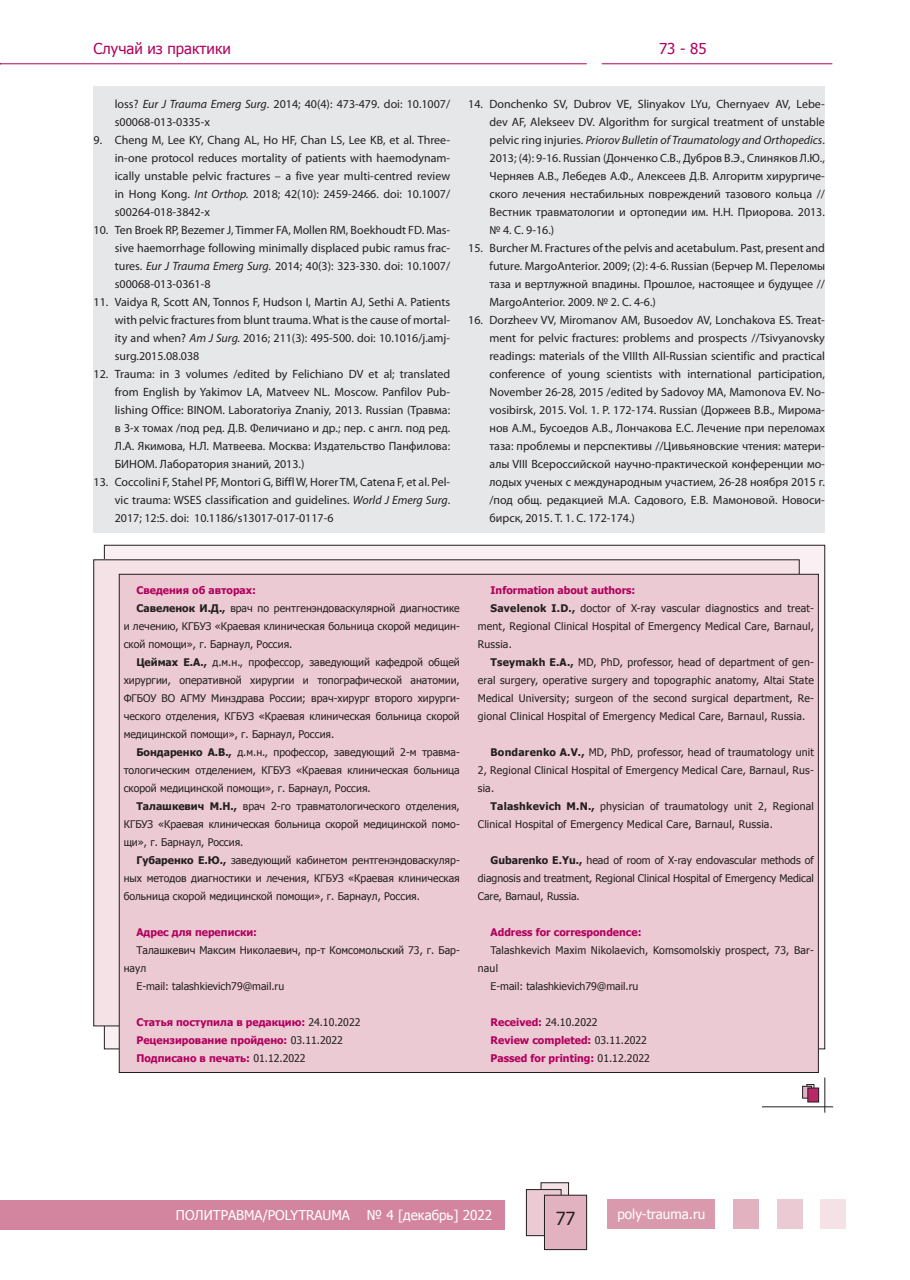
<style>
.page{position:relative;width:910px;height:1280px;background:#fff}
.page>*{position:absolute;margin:0;border:0;box-sizing:border-box;transform-origin:0 0}
.t1{font:18px "Tahoma";color:#231f20}
.t2{font:15px "Tahoma";color:#b1015c}
.t3{font:13.5px "Tahoma";color:#fff}
.t4{font:12px/18px "Myriad Pro";color:#231f20;text-align:justify}
.t5{font:10.5px/18px "Tahoma";color:#231f20;text-align:justify}
.t6{font:10.5px/18px "Tahoma";letter-spacing:.02em;color:#231f20}
.t7{font:700 10.5px/18px "Tahoma";color:#b1015c}
.s1{font-style:italic}
.s2{font-weight:700}
.s3{font-weight:400;color:#231f20}
</style>
<div class="page">
<div style="left:607px;top:1198px;width:107px;height:30px;background:#da9aae"></div>
<div style="left:733px;top:1198px;width:26px;height:30px;background:#e3b2c1"></div>
<div style="left:777px;top:1198px;width:26px;height:30px;background:#eccad4"></div>
<div style="left:821px;top:1198px;width:25px;height:30px;background:#f5e2e7"></div>
<div style="left:0;top:1200px;width:505px;height:29px;background:#d3859f"></div>
<div style="left:541px;top:1183px;width:28px;height:36px;background:#f5e2e7"></div>
<div style="left:541px;top:1182px;width:28px;height:37px;border:1px solid #231f20"></div>
<div style="left:526px;top:1189px;width:35px;height:47px;background:#eccad4"></div>
<div style="left:526px;top:1189px;width:35px;height:47px;border:1px solid #231f20"></div>
<div style="left:544px;top:1195px;width:43px;height:54px;background:#e3b2c1"></div>
<div style="left:544px;top:1195px;width:43px;height:55px;border:1px solid #231f20"></div>
<hr style="left:0;top:63px;width:587px;height:1px;background:#b1015c">
<hr style="left:602px;top:63px;width:230px;height:1px;background:#b1015c">
<div style="left:94px;top:86px;width:731px;height:447px;background:#e6e7e9"></div>
<svg style="left:104px;top:545px;width:721px;height:504px;fill:#faf0f3"></svg>
<div style="left:94px;top:560px;width:705px;height:466px;background:#f5e2e7"></div>
<div style="left:119px;top:574px;width:699px;height:498px;background:#eccad4"></div>
<div style="left:807px;top:1084px;width:7px;height:10px;border:1px solid #231f20"></div>
<svg style="left:804px;top:1088px;width:4px;height:8px"></svg>
<div style="left:802px;top:1086px;width:10px;height:12px;border:1px solid #231f20"></div>
<div style="left:808px;top:1088px;width:11px;height:14px;background:#b82768"></div>
<div style="left:808px;top:1088px;width:11px;height:14px;border:1px solid #231f20"></div>
<hr style="left:762px;top:1106px;width:71px;height:1px;background:#231f20">
<hr style="left:824px;top:1077px;width:1px;height:36px;background:#231f20">
<p class="t2" style="left:94px;top:38px;width:139px">Случай из практики</p>
<p class="t2" style="left:659px;top:38px;width:49px">73 - 85</p>
<p class="t4" style="left:115px;top:95px;width:337px">loss? <span class="s1">Eur J Trauma Emerg Surg</span>. 2014; 40(4): 473-479. doi: 10.1007/ s00068-013-0335-x</p>
<p class="t4" style="left:115px;top:131px;width:337px;text-indent:-21px">9. Cheng M, Lee KY, Chang AL, Ho HF, Chan LS, Lee KB, et al. Three&shy;in-one protocol reduces mortality of patients with haemodynam&shy;ically unstable pelvic fractures – a five year multi-centred review in Hong Kong. <span class="s1">Int Orthop.</span> 2018; 42(10): 2459-2466. doi: 10.1007/ s00264-018-3842-x</p>
<p class="t4" style="left:115px;top:221px;width:337px;text-indent:-21px">10. Ten Broek RP, Bezemer J, Timmer FA, Mollen RM, Boekhoudt FD. Mas&shy;sive haemorrhage following minimally displaced pubic ramus frac&shy;tures. <span class="s1">Eur J Trauma Emerg Surg.</span> 2014; 40(3): 323-330. doi: 10.1007/ s00068-013-0361-8</p>
<p class="t4" style="left:115px;top:293px;width:337px;text-indent:-21px">11. Vaidya R, Scott AN, Tonnos F, Hudson I, Martin AJ, Sethi A. Patients with pelvic fractures from blunt trauma. What is the cause of mortal&shy;ity and when? <span class="s1">Am J Surg.</span> 2016; 211(3): 495-500. doi: 10.1016/j.amj&shy;surg.2015.08.038</p>
<p class="t4" style="left:115px;top:365px;width:337px;text-indent:-21px">12. Trauma: in 3 volumes /edited by Felichiano DV et al; translated from English by Yakimov LA, Matveev NL. Moscow. Panfilov Pub&shy;lishing Office: BINOM. Laboratoriya Znaniy, 2013. Russian (Травма: в 3-х томах /под ред. Д.В. Феличиано и др.; пер. с англ. под ред.<br>Л.А. Якимова, Н.Л. Матвеева. Москва: Издательство Панфилова:<br>БИНОМ. Лаборатория знаний, 2013.)</p>
<p class="t4" style="left:115px;top:473px;width:337px;text-indent:-21px">13. Coccolini F, Stahel PF, Montori G, Biffl W, Horer TM, Catena F, et al. Pel&shy;vic trauma: WSES classification and guidelines. <span class="s1">World J Emerg Surg</span>.<br>2017; 12:5. doi: 10.1186/s13017-017-0117-6</p>
<p class="t4" style="left:489px;top:95px;width:337px;text-indent:-21px">14. Donchenko SV, Dubrov VE, Slinyakov LYu, Chernyaev AV, Lebe&shy;dev AF, Alekseev DV. Algorithm for surgical treatment of unstable pelvic ring injuries. <span class="s1">Priorov Bulletin of Traumatology and Orthopedics</span>.<br>2013; (4): 9-16. Russian (Донченко С.В., Дубров В.Э., Слиняков Л.Ю., Черняев А.В., Лебедев А.Ф., Алексеев Д.В. Алгоритм хирургиче&shy;ского лечения нестабильных повреждений тазового кольца // Вестник травматологии и ортопедии им. Н.Н. Приорова. 2013. № 4. С. 9-16.)</p>
<p class="t4" style="left:489px;top:239px;width:337px;text-indent:-21px">15. Burcher M. Fractures of the pelvis and acetabulum. Past, present and future. MargoAnterior. 2009; (2): 4-6. Russian (Берчер М. Переломы таза и вертлужной впадины. Прошлое, настоящее и будущее // MargoAnterior. 2009. № 2. С. 4-6.)</p>
<p class="t4" style="left:489px;top:311px;width:337px;text-indent:-21px">16. Dorzheev VV, Miromanov AM, Busoedov AV, Lonchakova ES. Treat&shy;ment for pelvic fractures: problems and prospects //Tsivyanovsky readings: materials of the VIIIth All-Russian scientific and practical conference of young scientists with international participation, November 26-28, 2015 /edited by Sadovoy MA, Mamonova EV. No&shy;vosibirsk, 2015. Vol. 1. P. 172-174. Russian (Доржеев В.В., Мирома&shy;нов А.М., Бусоедов А.В., Лончакова Е.С. Лечение при переломах таза: проблемы и перспективы //Цивьяновские чтения: матери&shy;алы VIII Всероссийской научно-практической конференции мо&shy;лодых ученых с международным участием, 26-28 ноября 2015 г. /под общ. редакцией М.А. Садового, Е.В. Мамоновой. Новоси&shy;бирск, 2015. Т. 1. С. 172-174.)</p>
<p class="t7" style="left:136px;top:581px;width:121px">Сведения об авторах:</p>
<p class="t5" style="left:136px;top:599px;width:325px"><span class="s2">Савеленок И.Д.,</span> врач по рентгенэндоваскулярной диагностике</p>
<p class="t5" style="left:124px;top:617px;width:338px">и лечению, КГБУЗ «Краевая клиническая больница скорой медицин-</p>
<p class="t5" style="left:124px;top:635px;width:170px">ской помощи», г. Барнаул, Россия.</p>
<p class="t5" style="left:136px;top:653px;width:325px"><span class="s2">Цеймах Е.А.,</span> д.м.н., профессор, заведующий кафедрой общей</p>
<p class="t5" style="left:124px;top:671px;width:338px">хирургии, оперативной хирургии и топографической анатомии,</p>
<p class="t5" style="left:124px;top:689px;width:338px">ФГБОУ ВО АГМУ Минздрава России; врач-хирург второго хирурги-</p>
<p class="t5" style="left:124px;top:707px;width:338px">ческого отделения, КГБУЗ «Краевая клиническая больница скорой</p>
<p class="t5" style="left:124px;top:725px;width:212px">медицинской помощи», г. Барнаул, Россия.</p>
<p class="t5" style="left:136px;top:743px;width:325px"><span class="s2">Бондаренко А.В.,</span> д.м.н., профессор, заведующий 2-м травма-</p>
<p class="t5" style="left:124px;top:761px;width:338px">тологическим отделением, КГБУЗ «Краевая клиническая больница</p>
<p class="t5" style="left:124px;top:779px;width:249px">скорой медицинской помощи», г. Барнаул, Россия.</p>
<p class="t5" style="left:136px;top:797px;width:325px"><span class="s2">Талашкевич М.Н.,</span> врач 2-го травматологического отделения,</p>
<p class="t5" style="left:124px;top:815px;width:338px">КГБУЗ «Краевая клиническая больница скорой медицинской помо-</p>
<p class="t5" style="left:124px;top:833px;width:121px">щи», г. Барнаул, Россия.</p>
<p class="t5" style="left:136px;top:851px;width:325px"><span class="s2">Губаренко Е.Ю.,</span> заведующий кабинетом рентгенэндоваскуляр-</p>
<p class="t5" style="left:124px;top:869px;width:338px">ных методов диагностики и лечения, КГБУЗ «Краевая клиническая</p>
<p class="t5" style="left:124px;top:887px;width:298px">больница скорой медицинской помощи», г. Барнаул, Россия.</p>
<p class="t7" style="left:136px;top:922px;width:122px">Адрес для переписки:</p>
<p class="t5" style="left:136px;top:941px;width:325px">Талашкевич Максим Николаевич, пр-т Комсомольский 73, г. Бар-</p>
<p class="t5" style="left:124px;top:959px;width:24px">наул</p>
<p class="t5" style="left:136px;top:977px;width:149px">E-mail: talashkievich79@mail.ru</p>
<p class="t7" style="left:136px;top:1012px;width:226px">Статья поступила в редакцию: <span class="s3">24.10.2022<br></span>Рецензирование пройдено: <span class="s3">03.11.2022<br></span>Подписано в печать: <span class="s3">01.12.2022</span></p>
<p class="t7" style="left:491px;top:580px;width:146px">Information about authors:</p>
<p class="t6" style="left:491px;top:599px;width:325px"><span class="s2">Savelenok I.D.,</span> doctor of X-ray vascular diagnostics and treat-</p>
<p class="t6" style="left:478px;top:617px;width:338px">ment, Regional Clinical Hospital of Emergency Medical Care, Barnaul,</p>
<p class="t5" style="left:478px;top:635px;width:36px">Russia.</p>
<p class="t6" style="left:491px;top:653px;width:325px"><span class="s2">Tseymakh E.A.,</span> MD, PhD, professor, head of department of gen-</p>
<p class="t6" style="left:478px;top:671px;width:338px">eral surgery, operative surgery and topographic anatomy, Altai State</p>
<p class="t6" style="left:478px;top:689px;width:338px">Medical University; surgeon of the second surgical department, Re-</p>
<p class="t6" style="left:478px;top:707px;width:329px">gional Clinical Hospital of Emergency Medical Care, Barnaul, Russia.</p>
<p class="t5" style="left:478px;top:743px;width:338px;text-indent:13px"><span class="s2">Bondarenko A.V.,</span> MD, PhD, professor, head of traumatology unit 2, Regional Clinical Hospital of Emergency Medical Care, Barnaul, Rus&shy;sia.</p>
<p class="t6" style="left:478px;top:797px;width:338px;text-indent:13px"><span class="s2">Talashkevich M.N.,</span> physician of traumatology unit 2, Regional<br>Clinical Hospital of Emergency Medical Care, Barnaul, Russia.</p>
<p class="t5" style="left:478px;top:851px;width:338px;text-indent:13px"><span class="s2">Gubarenko E.Yu.,</span> head of room of X-ray endovascular methods of diagnosis and treatment, Regional Clinical Hospital of Emergency Medical Care, Barnaul, Russia.</p>
<p class="t7" style="left:491px;top:922px;width:152px">Address for correspondence:</p>
<p class="t6" style="left:491px;top:941px;width:325px">Talashkevich Maxim Nikolaevich, Komsomolskiy prospect, 73, Bar-</p>
<p class="t5" style="left:478px;top:959px;width:22px">naul</p>
<p class="t5" style="left:491px;top:977px;width:149px">E-mail: talashkievich79@mail.ru</p>
<p class="t7" style="left:491px;top:1012px;width:161px">Received: <span class="s3">24.10.2022<br></span>Review completed: <span class="s3">03.11.2022<br></span>Passed for printing: <span class="s3">01.12.2022</span></p>
<p class="t3" style="left:176px;top:1206px;width:176px">ПОЛИТРАВМА/POLYTRAUMA</p>
<p class="t3" style="left:367px;top:1206px;width:127px">№ 4 [декабрь] 2022</p>
<h1 class="t1" style="left:556px;top:1206px;width:21px">77</h1>
<p class="t3" style="left:617px;top:1205px;width:89px">poly-trauma.ru</p>
</div>
